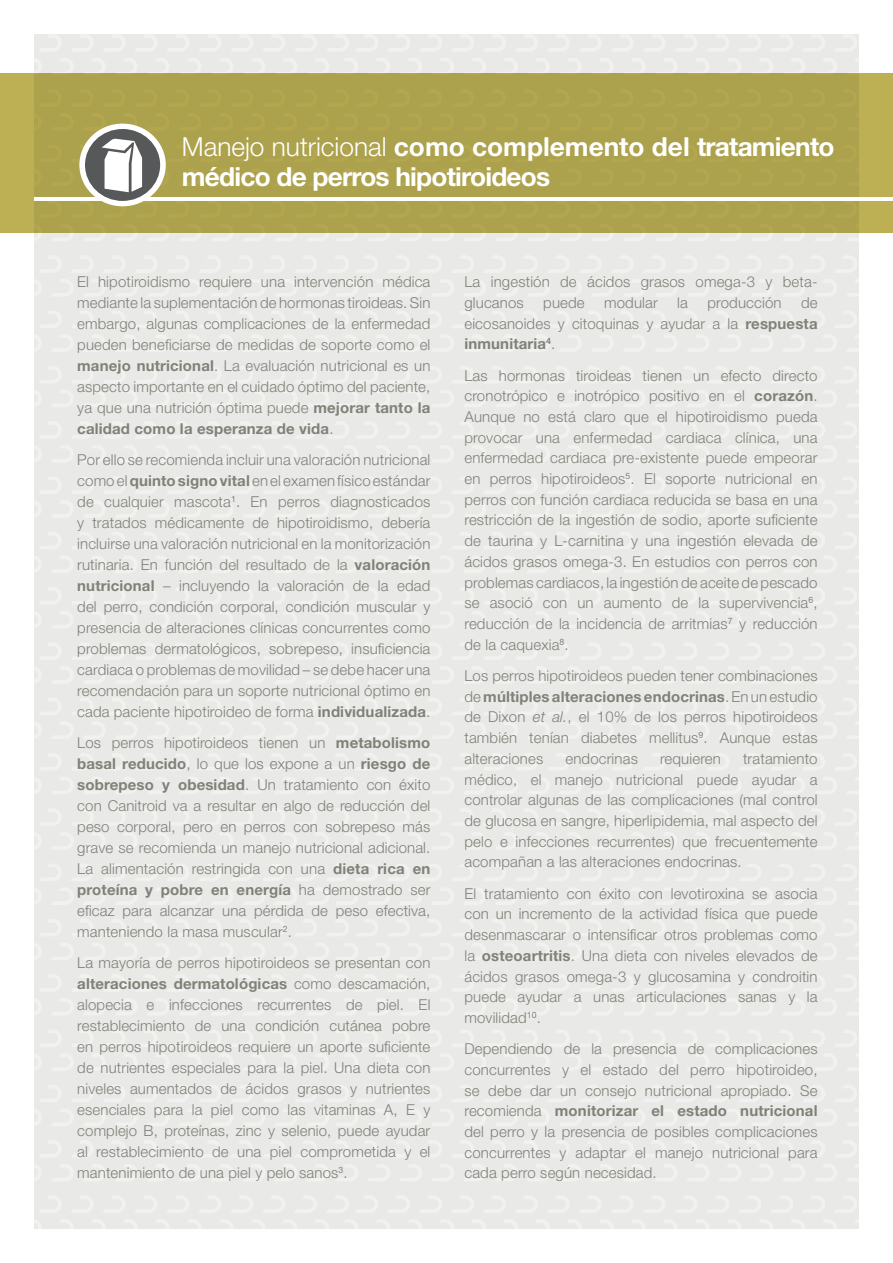
<style>
.page{position:relative;width:893px;height:1263px;background:#fff}
.page>*{position:absolute;margin:0;border:0;box-sizing:border-box;transform-origin:0 0}
.t1{font:700 26.25px "Helvetica Neue";color:#fff}
.t2{font:700 26.25px "Helvetica Neue";letter-spacing:-.03em;color:#fff}
.t3{font:300 15px/21px "Helvetica Neue LT Std";letter-spacing:.01em;color:#818178;text-align:justify}
.s1{font-weight:300}
.s2{font-weight:700}
.s3{font-style:italic}
</style>
<div class="page">
<div style="left:0;top:73px;width:893px;height:160px;background:linear-gradient(to right,#afa44f,#afa44f)"></div>
<hr style="left:34px;top:198px;width:859px;height:3px;background:#fff">
<div style="left:79px;top:124px;width:87px;height:82px;background:#fff;border-radius:50%"></div>
<div style="left:85px;top:129px;width:75px;height:72px;background:#57585a;border-radius:50%"></div>
<svg style="left:102px;top:139px;width:40px;height:53px"></svg>
<p class="t1" style="left:182px;top:130px;width:654px"><span class="s1">Manejo nutricional</span> como complemento del tratamiento</p>
<p class="t2" style="left:182px;top:160px;width:370px">médico de perros hipotiroideos</p>
<p class="t3" style="left:77px;top:271px;width:355px">El hipotiroidismo requiere una intervención médica mediante la suplementación de hormonas tiroideas. Sin embargo, algunas complicaciones de la enfermedad pueden beneficiarse de medidas de soporte como el <span class="s2">manejo nutricional</span>. La evaluación nutricional es un aspecto importante en el cuidado óptimo del paciente, ya que una nutrición óptima puede <span class="s2">mejorar tanto la calidad como la esperanza de vida</span>.</p>
<p class="t3" style="left:77px;top:449px;width:355px">Por ello se recomienda incluir una valoración nutricional como el <span class="s2">quinto signo vital</span> en el examen físico estándar de cualquier mascota<sup>1</sup>. En perros diagnosticados y tratados médicamente de hipotiroidismo, debería incluirse una valoración nutricional en la monitorización rutinaria. En función del resultado de la <span class="s2">valoración nutricional</span> – incluyendo la valoración de la edad del perro, condición corporal, condición muscular y presencia de alteraciones clínicas concurrentes como problemas dermatológicos, sobrepeso, insuficiencia cardiaca o problemas de movilidad – se debe hacer una recomendación para un soporte nutricional óptimo en cada paciente hipotiroideo de forma <span class="s2">individualizada</span>.</p>
<p class="t3" style="left:77px;top:731px;width:355px">Los perros hipotiroideos tienen un <span class="s2">metabolismo basal reducido</span>, lo que los expone a un <span class="s2">riesgo de sobrepeso y obesidad</span>. Un tratamiento con éxito con Canitroid va a resultar en algo de reducción del peso corporal, pero en perros con sobrepeso más grave se recomienda un manejo nutricional adicional.<br>La alimentación restringida con una <span class="s2">dieta rica en proteína y pobre en energía</span> ha demostrado ser eficaz para alcanzar una pérdida de peso efectiva, manteniendo la masa muscular<sup>2</sup>.</p>
<p class="t3" style="left:77px;top:951px;width:355px">La mayoría de perros hipotiroideos se presentan con <span class="s2">alteraciones dermatológicas</span> como descamación, alopecia e infecciones recurrentes de piel. El restablecimiento de una condición cutánea pobre en perros hipotiroideos requiere un aporte suficiente de nutrientes especiales para la piel. Una dieta con niveles aumentados de ácidos grasos y nutrientes esenciales para la piel como las vitaminas A, E y complejo B, proteínas, zinc y selenio, puede ayudar al restablecimiento de una piel comprometida y el mantenimiento de una piel y pelo sanos<sup>3</sup>.</p>
<p class="t3" style="left:464px;top:271px;width:355px">La ingestión de ácidos grasos omega-3 y beta&shy;glucanos</p>
<p class="t3" style="left:543px;top:292px;width:43px">puede</p>
<p class="t3" style="left:604px;top:292px;width:55px">modular</p>
<p class="t3" style="left:677px;top:292px;width:12px">la</p>
<p class="t3" style="left:707px;top:292px;width:76px">producción</p>
<p class="t3" style="left:464px;top:292px;width:355px;text-indent:337px">de eicosanoides y citoquinas y ayudar a la <span class="s2">respuesta inmunitaria</span><sup>4</sup>.</p>
<p class="t3" style="left:464px;top:365px;width:355px">Las hormonas tiroideas tienen un efecto directo cronotrópico e inotrópico positivo en el <span class="s2">corazón</span>.<br>Aunque no está claro que el hipotiroidismo pueda provocar una enfermedad cardiaca clínica, una enfermedad cardiaca pre-existente puede empeorar en perros hipotiroideos<sup>5</sup>. El soporte nutricional en perros con función cardiaca reducida se basa en una restricción de la ingestión de sodio, aporte suficiente de taurina y L-carnitina y una ingestión elevada de ácidos grasos omega-3. En estudios con perros con problemas cardiacos, la ingestión de aceite de pescado se asoció con un aumento de la supervivencia<sup>6</sup>, reducción de la incidencia de arritmias<sup>7</sup> y reducción de la caquexia<sup>8</sup>.</p>
<p class="t3" style="left:464px;top:665px;width:355px">Los perros hipotiroideos pueden tener combinaciones de <span class="s2">múltiples alteraciones endocrinas</span>. En un estudio de Dixon <span class="s3">et al.</span>, el 10% de los perros hipotiroideos también tenían diabetes mellitus<sup>9</sup>. Aunque estas alteraciones</p>
<p class="t3" style="left:464px;top:748px;width:355px;text-indent:279px">tratamiento médico, el manejo nutricional puede ayudar a controlar algunas de las complicaciones (mal control de glucosa en sangre, hiperlipidemia, mal aspecto del pelo e infecciones recurrentes) que frecuentemente acompañan a las alteraciones endocrinas.</p>
<p class="t3" style="left:464px;top:883px;width:355px">El tratamiento con éxito con levotiroxina se asocia con un incremento de la actividad física que puede desenmascarar o intensificar otros problemas como la <span class="s2">osteoartritis</span>. Una dieta con niveles elevados de ácidos grasos omega-3 y glucosamina y condroitin puede ayudar a unas articulaciones sanas y la movilidad<sup>10</sup>.</p>
<p class="t3" style="left:464px;top:1038px;width:355px">Dependiendo de la presencia de complicaciones concurrentes y el estado del perro hipotiroideo, se debe dar un consejo nutricional apropiado. Se recomienda <span class="s2">monitorizar el estado nutricional </span>del perro y la presencia de posibles complicaciones concurrentes y adaptar el manejo nutricional para cada perro según necesidad.</p>
<p class="t3" style="left:565px;top:748px;width:74px">endocrinas</p>
<p class="t3" style="left:660px;top:748px;width:62px">requieren</p>
</div>
